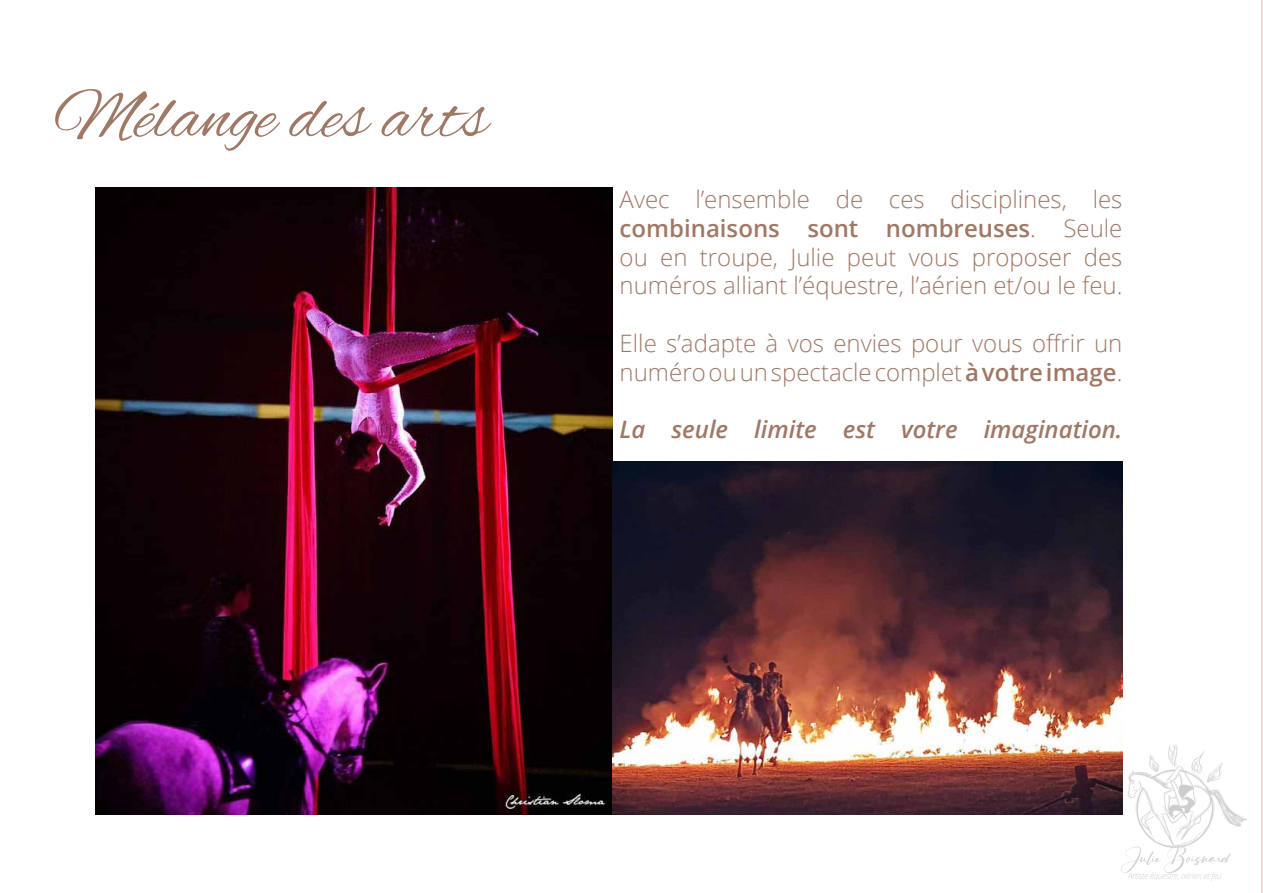
<style>
.page{position:relative;width:1263px;height:893px;background:#fff}
.page>*{position:absolute;margin:0;border:0;box-sizing:border-box;transform-origin:0 0}
.Titre{font:72px "Alex Brush";color:#9f7866}
.Corps{font:300 24px/28.8px "Open Sans";color:#9f7866;text-align:justify}
.Corps-2{font:italic 600 24px "Open Sans";color:#9f7866}
.s1{font-weight:600}
</style>
<div class="page">
<hr style="left:1262px;top:0;width:1px;height:893px;background:#efd9d5">
<img style="left:1121px;top:742px;width:126px;height:139px">
<img style="left:95px;top:188px;width:517px;height:627px">
<img style="left:612px;top:461px;width:510px;height:354px">
<p class="Titre" style="left:54px;top:72px;width:435px">Mélange des arts</p>
<p class="Corps" style="left:620px;top:184px;width:504px">Avec l’ensemble de ces disciplines, les <span class="s1">combinaisons sont nombreuses</span>. Seule ou en troupe, Julie peut vous proposer des numéros alliant l’équestre, l’aérien et/ou le feu.</p>
<p class="Corps" style="left:620px;top:328px;width:504px">Elle s’adapte à vos envies pour vous offrir un numéro ou un spectacle complet <span class="s1">à votre image</span>.</p>
<p class="Corps-2" style="left:620px;top:413px;width:504px">La seule limite est votre imagination.</p>
</div>
